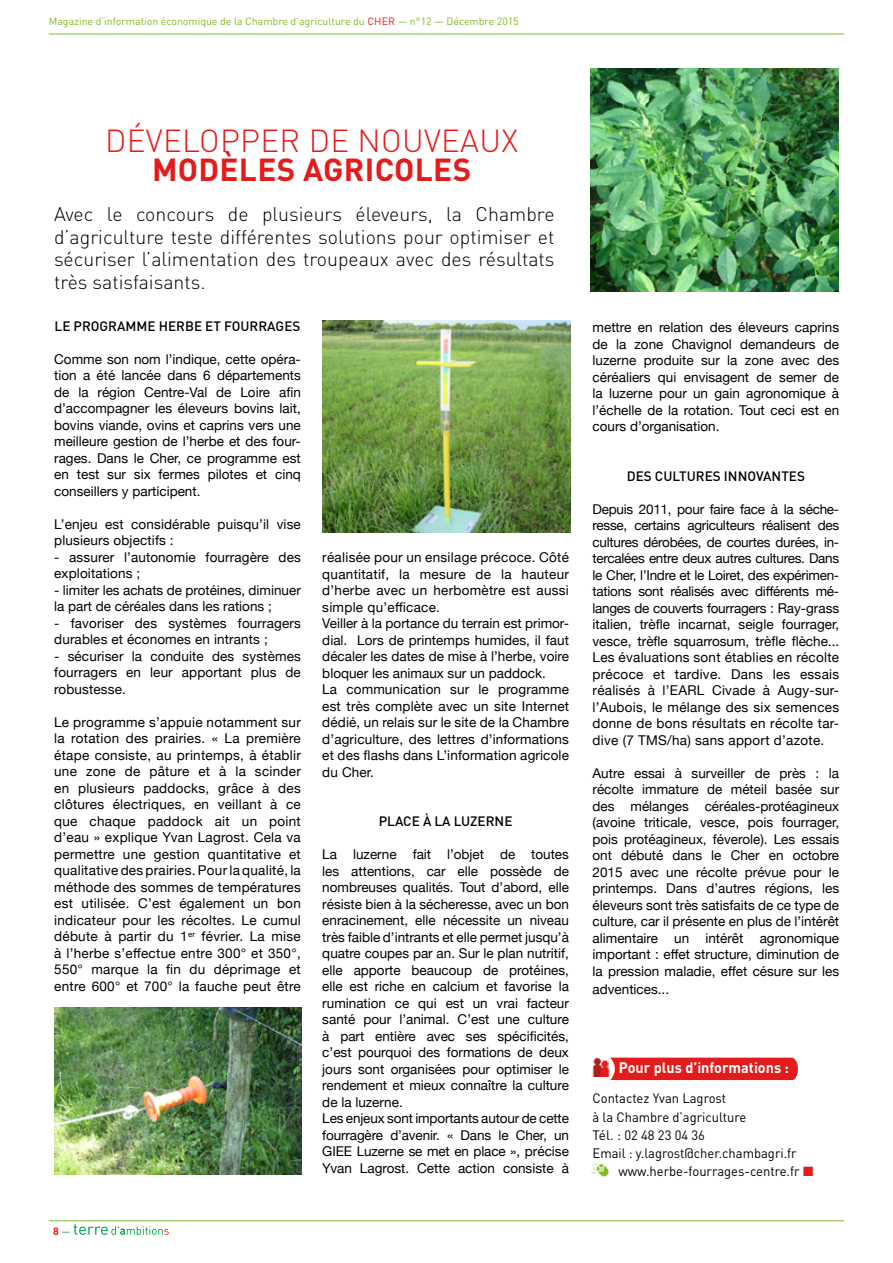
<style>
.page{position:relative;width:893px;height:1263px;background:#fff}
.page>*{position:absolute;margin:0;border:0;box-sizing:border-box;transform-origin:0 0}
.t1{font:300 31.5px "DIN Pro";letter-spacing:.01em;color:#e41b1b}
.t2{font:700 31.5px "DIN Pro";letter-spacing:.01em;color:#e41b1b}
.t3{font:300 19.5px/22.5px "DIN Pro";color:#000;text-align:justify}
.t4{font:700 15px "DIN Pro";color:#fff;scale:.96 1}
.t5{font:13.5px/16.5px "Helvetica Neue";color:#000;text-align:justify}
.t6{font:13.5px/19.4px "DIN Pro";color:#000;scale:.96 1}
.t7{font:500 13.5px "DIN Pro";color:#000}
.t8{font:13.5px "DIN Pro";color:#000}
.t9{font:10.5px "DIN Pro";color:#80ba27}
.t10{font:700 10.5px "DIN Pro";color:#e41b1b}
.s1{color:#e41b1b}
.s2{font-weight:400;color:#009c46}
</style>
<div class="page">
<hr style="left:49px;top:34px;width:795px;height:1px;background:#80ba27">
<hr style="left:49px;top:1220px;width:795px;height:1px;background:#80ba27">
<svg style="left:73px;top:1224px;width:96px;height:11px"></svg>
<img style="left:54px;top:1008px;width:248px;height:167px">
<img style="left:590px;top:69px;width:249px;height:223px">
<img style="left:322px;top:320px;width:249px;height:213px">
<svg style="left:610px;top:1057px;width:188px;height:23px;background:#e52626"></svg>
<img style="left:592px;top:1057px;width:17px;height:19px">
<img style="left:591px;top:1162px;width:18px;height:15px">
<p class="t9" style="left:49px;top:13px;width:471px">Magazine d’information économique de la Chambre d’agriculture du <span class="s1">CHER</span> — n°12 — Décembre 2015</p>
<h1 class="t1" style="left:105px;top:117px;width:415px">DÉVELOPPER DE NOUVEAUX</h1>
<h1 class="t2" style="left:152px;top:143px;width:321px">MODÈLES AGRICOLES</h1>
<h2 class="t3" style="left:54px;top:201px;width:502px">Avec le concours de plusieurs éleveurs, la Chambre d’agriculture teste différentes solutions pour optimiser et sécuriser l’alimentation des troupeaux avec des résultats très satisfaisants.</h2>
<p class="t7" style="left:55px;top:315px;width:247px">LE PROGRAMME HERBE ET FOURRAGES</p>
<p class="t5" style="left:54px;top:351px;width:248px">Comme son nom l’indique, cette opéra&shy;tion a été lancée dans 6 départements de la région Centre-Val de Loire afin d’accompagner les éleveurs bovins lait, bovins viande, ovins et caprins vers une meilleure gestion de l’herbe et des four&shy;rages. Dans le Cher, ce programme est en test sur six fermes pilotes et cinq conseillers y participent.</p>
<p class="t5" style="left:54px;top:516px;width:248px">L’enjeu est considérable puisqu’il vise plusieurs objectifs :</p>
<p class="t5" style="left:54px;top:549px;width:248px">- assurer l’autonomie fourragère des exploitations ;</p>
<p class="t5" style="left:54px;top:582px;width:248px">- limiter les achats de protéines, diminuer la part de céréales dans les rations ;</p>
<p class="t5" style="left:54px;top:615px;width:248px">- favoriser des systèmes fourragers durables et économes en intrants ;</p>
<p class="t5" style="left:54px;top:648px;width:248px">- sécuriser la conduite des systèmes fourragers en leur apportant plus de robustesse.</p>
<p class="t5" style="left:54px;top:714px;width:248px">Le programme s’appuie notamment sur la rotation des prairies. « La première étape consiste, au printemps, à établir une zone de pâture et à la scinder en plusieurs paddocks, grâce à des clôtures électriques, en veillant à ce que chaque paddock ait un point d’eau » explique Yvan Lagrost. Cela va permettre une gestion quantitative et qualitative des prairies. Pour la qualité, la méthode des sommes de températures est utilisée. C’est également un bon indicateur pour les récoltes. Le cumul débute à partir du 1<sup>er</sup> février. La mise à l’herbe s’effectue entre 300° et 350°, 550° marque la fin du déprimage et entre 600° et 700° la fauche peut être</p>
<p class="t10" style="left:53px;top:1222px;width:19px">8 <span class="s2">—</span></p>
<p class="t5" style="left:322px;top:550px;width:248px;text-align:left">réalisée pour un ensilage précoce. Côté quantitatif, la mesure de la hauteur d’herbe avec un herbomètre est aussi simple qu’efficace.<br>Veiller à la portance du terrain est primor&shy;dial. Lors de printemps humides, il faut décaler les dates de mise à l’herbe, voire bloquer les animaux sur un paddock.<br>La communication sur le programme est très complète avec un site Internet dédié, un relais sur le site de la Chambre d’agriculture, des lettres d’informations et des flashs dans L’information agricole du Cher.</p>
<p class="t7" style="left:379px;top:811px;width:135px">PLACE À LA LUZERNE</p>
<p class="t5" style="left:322px;top:847px;width:248px;text-align:left">La luzerne fait l’objet de toutes les attentions, car elle possède de nombreuses qualités. Tout d’abord, elle résiste bien à la sécheresse, avec un bon enracinement, elle nécessite un niveau très faible d’intrants et elle permet jusqu’à quatre coupes par an. Sur le plan nutritif, elle apporte beaucoup de protéines, elle est riche en calcium et favorise la rumination ce qui est un vrai facteur santé pour l’animal. C’est une culture à part entière avec ses spécificités, c’est pourquoi des formations de deux jours sont organisées pour optimiser le rendement et mieux connaître la culture de la luzerne.<br>Les enjeux sont importants autour de cette fourragère d’avenir. « Dans le Cher, un GIEE Luzerne se met en place », précise Yvan Lagrost. Cette action consiste à</p>
<p class="t5" style="left:593px;top:320px;width:248px">mettre en relation des éleveurs caprins de la zone Chavignol demandeurs de luzerne produite sur la zone avec des céréaliers qui envisagent de semer de la luzerne pour un gain agronomique à l’échelle de la rotation. Tout ceci est en cours d’organisation.</p>
<p class="t7" style="left:627px;top:465px;width:180px">DES CULTURES INNOVANTES</p>
<p class="t5" style="left:593px;top:501px;width:248px">Depuis 2011, pour faire face à la séche&shy;resse, certains agriculteurs réalisent des cultures dérobées, de courtes durées, in&shy;tercalées entre deux autres cultures. Dans le Cher, l’Indre et le Loiret, des expérimen&shy;tations sont réalisés avec différents mé&shy;langes de couverts fourragers : Ray-grass italien, trèfle incarnat, seigle fourrager, vesce, trèfle squarrosum, trèfle flèche...<br>Les évaluations sont établies en récolte précoce et tardive. Dans les essais réalisés à l’EARL Civade à Augy-sur&shy;l’Aubois, le mélange des six semences donne de bons résultats en récolte tar&shy;dive (7 TMS/ha) sans apport d’azote.</p>
<p class="t5" style="left:593px;top:765px;width:248px">Autre essai à surveiller de près : la récolte immature de méteil basée sur des mélanges céréales-protéagineux (avoine triticale, vesce, pois fourrager, pois protéagineux, féverole). Les essais ont débuté dans le Cher en octobre 2015 avec une récolte prévue pour le printemps. Dans d’autres régions, les éleveurs sont très satisfaits de ce type de culture, car il présente en plus de l’intérêt alimentaire un intérêt agronomique important : effet structure, diminution de la pression maladie, effet césure sur les</p>
<p class="t5" style="left:593px;top:981px;width:78px">adventices...</p>
<p class="t4" style="left:619px;top:1055px;width:179px">Pour plus d’informations :</p>
<p class="t6" style="left:593px;top:1087px;width:162px">Contactez Yvan Lagrost<br>à la Chambre d’agriculture</p>
<p class="t8" style="left:593px;top:1125px;width:114px">Tél. : 02 48 23 04 36</p>
<p class="t6" style="left:593px;top:1142px;width:214px">Email : y.lagrost@cher.chambagri.fr</p>
<p class="t6" style="left:618px;top:1160px;width:204px">www.herbe-fourrages-centre.fr <span class="s1">■</span></p>
</div>
